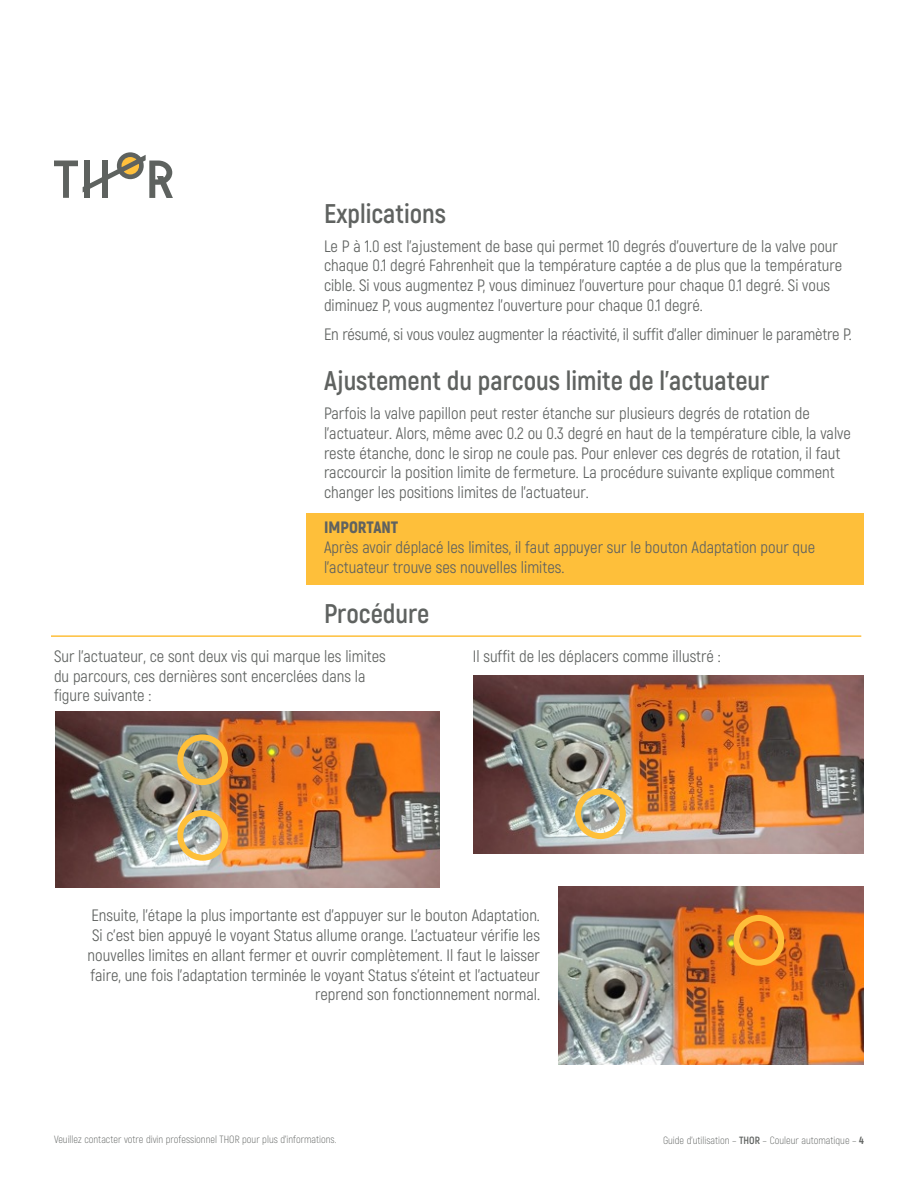
<style>
.page{position:relative;width:918px;height:1188px;background:#fff}
.page>*{position:absolute;margin:0;border:0;box-sizing:border-box;transform-origin:0 0}
.t1{font:700 27px "Akrobat";color:#5f6260}
.t2{font:16.5px/19.8px "Akrobat";color:#5f6260}
.t3{font:900 16.5px "Akrobat";color:#5f6260}
.t4{font:300 10.5px "Akrobat";color:#5f6260}
.s1{font-weight:700}
.s2{font-weight:800}
</style>
<div class="page">
<svg style="left:54px;top:152px;width:119px;height:46px"></svg>
<div style="left:306px;top:513px;width:558px;height:72px;background:#febf3a"></div>
<img style="left:56px;top:711px;width:383px;height:176px">
<img style="left:473px;top:675px;width:391px;height:178px">
<hr style="left:51px;top:635px;width:810px;height:2px;background:#febf3a">
<div style="left:177px;top:734px;width:51px;height:51px;border:6px solid #febf3a;border-radius:50%"></div>
<div style="left:177px;top:810px;width:51px;height:51px;border:6px solid #febf3a;border-radius:50%"></div>
<div style="left:575px;top:788px;width:51px;height:51px;border:6px solid #febf3a;border-radius:50%"></div>
<img style="left:558px;top:887px;width:306px;height:177px">
<div style="left:733px;top:915px;width:51px;height:51px;border:6px solid #febf3a;border-radius:50%"></div>
<h1 class="t1" style="left:324px;top:197px;width:124px">Explications</h1>
<p class="t2" style="left:324px;top:236px;width:520px">Le P à 1.0 est l’ajustement de base qui permet 10 degrés d’ouverture de la valve pour chaque 0.1 degré Fahrenheit que la température captée a de plus que la température cible. Si vous augmentez P, vous diminuez l’ouverture pour chaque 0.1 degré. Si vous diminuez P, vous augmentez l’ouverture pour chaque 0.1 degré.</p>
<p class="t2" style="left:324px;top:324px;width:529px">En résumé, si vous voulez augmenter la réactivité, il suffit d’aller diminuer le paramètre P.</p>
<h1 class="t1" style="left:324px;top:364px;width:447px">Ajustement du parcous limite de l’actuateur</h1>
<p class="t2" style="left:324px;top:403px;width:528px">Parfois la valve papillon peut rester étanche sur plusieurs degrés de rotation de l’actuateur. Alors, même avec 0.2 ou 0.3 degré en haut de la température cible, la valve reste étanche, donc le sirop ne coule pas. Pour enlever ces degrés de rotation, il faut raccourcir la position limite de fermeture. La procédure suivante explique comment changer les positions limites de l’actuateur.</p>
<p class="t3" style="left:324px;top:517px;width:76px">IMPORTANT</p>
<p class="t2" style="left:324px;top:537px;width:493px">Après avoir déplacé les limites, il faut appuyer sur le bouton Adaptation pour que l’actuateur trouve ses nouvelles limites.</p>
<h1 class="t1" style="left:324px;top:597px;width:107px">Procédure</h1>
<p class="t2" style="left:54px;top:646px;width:333px">Sur l’actuateur, ce sont deux vis qui marque les limites du parcours, ces dernières sont encerclées dans la figure suivante :</p>
<p class="t2" style="left:473px;top:646px;width:249px">Il suffit de les déplacers comme illustré :</p>
<p class="t2" style="left:88px;top:905px;width:454px;text-align:right">Ensuite, l’étape la plus importante est d’appuyer sur le bouton Adaptation.<br>Si c’est bien appuyé le voyant Status allume orange. L’actuateur vérifie les nouvelles limites en allant fermer et ouvrir complètement. Il faut le laisser faire, une fois l’adaptation terminée le voyant Status s’éteint et l’actuateur reprend son fonctionnement normal.</p>
<p class="t4" style="left:54px;top:1134px;width:284px">Veuillez contacter votre divin professionnel THOR pour plus d’informations.</p>
<p class="t4" style="left:663px;top:1134px;width:202px">Guide d’utilisation – <span class="s1">THOR</span> – Couleur automatique – <span class="s2">4</span></p>
</div>
